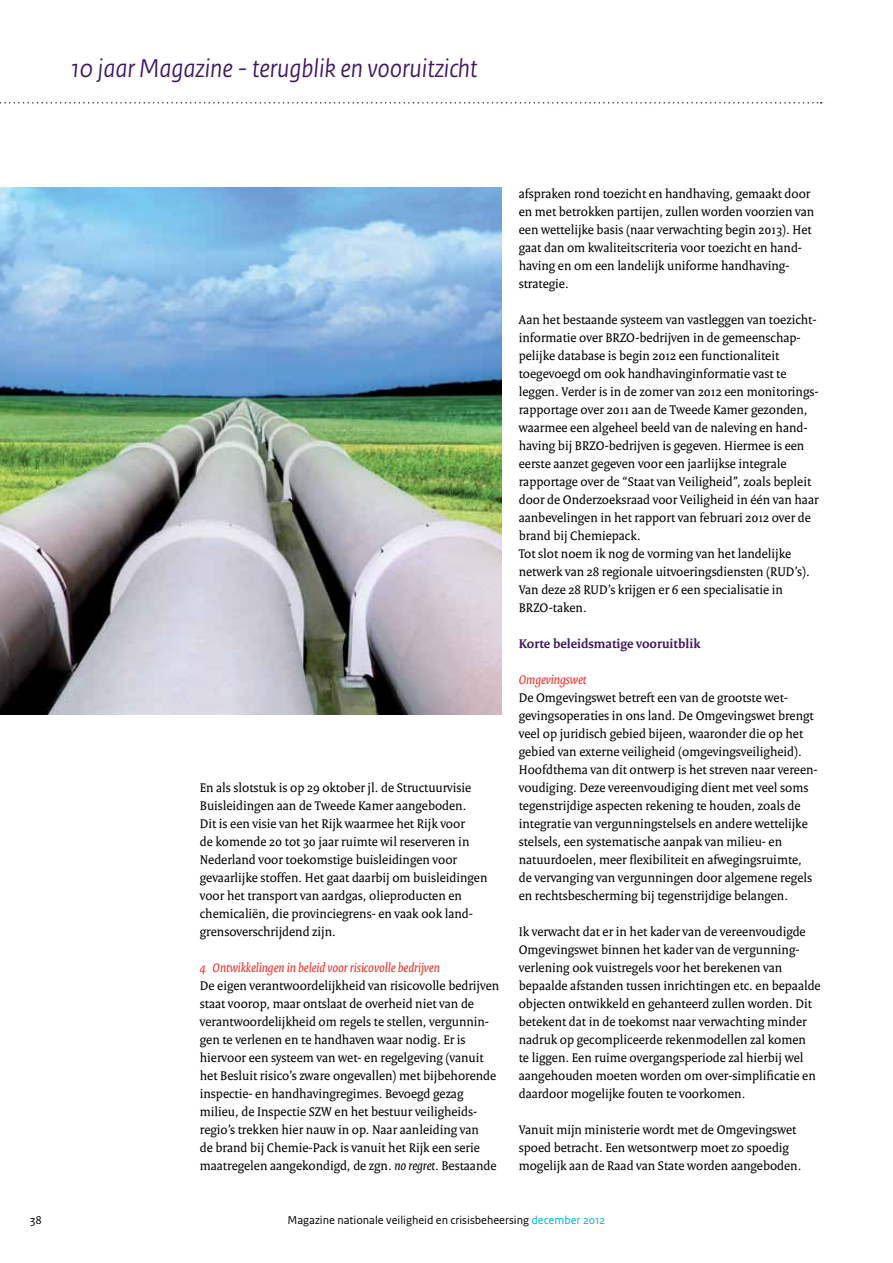
<style>
.page{position:relative;width:893px;height:1263px;background:#fff}
.page>*{position:absolute;margin:0;border:0;box-sizing:border-box;transform-origin:0 0}
.t1{font:italic 27px "Rijksoverheid Sans Heading";color:#411663}
.t2{font:13.5px/18px "Rijksoverheid Serif";color:#000}
.t3{font:italic 13.5px "Rijksoverheid Serif";color:#ee2e24}
.t4{font:700 13.5px "Rijksoverheid Serif";color:#411663}
.t5{font:12px "Rijksoverheid Sans Text";color:#000}
.s1{font-style:italic}
.s2{color:#00aeef}
</style>
<div class="page">
<svg style="left:0;top:102px;width:822px;height:2px"></svg>
<img style="left:0;top:188px;width:502px;height:526px">
<h1 class="t1" style="left:71px;top:53px;width:408px">10 jaar Magazine - terugblik en vooruitzicht</h1>
<p class="t2" style="left:200px;top:779px;width:289px">En als slotstuk is op 29 oktober jl. de Structuurvisie Buisleidingen aan de Tweede Kamer aangeboden.<br>Dit is een visie van het Rijk waarmee het Rijk voor<br>de komende 20 tot 30 jaar ruimte wil reserveren in Nederland voor toekomstige buisleidingen voor gevaarlijke stoffen. Het gaat daarbij om buisleidingen voor het transport van aardgas, olieproducten en chemicaliën, die provinciegrens- en vaak ook land&shy;grensoverschrijdend zijn.</p>
<p class="t3" style="left:200px;top:959px;width:242px">4 Ontwikkelingen in beleid voor risicovolle bedrijven</p>
<p class="t2" style="left:200px;top:977px;width:301px">De eigen verantwoordelijkheid van risicovolle bedrijven staat voorop, maar ontslaat de overheid niet van de verantwoordelijkheid om regels te stellen, vergunnin&shy;gen te verlenen en te handhaven waar nodig. Er is hiervoor een systeem van wet- en regelgeving (vanuit het Besluit risico’s zware ongevallen) met bijbehorende inspectie- en handhavingregimes. Bevoegd gezag milieu, de Inspectie SZW en het bestuur veiligheids&shy;regio’s trekken hier nauw in op. Naar aanleiding van<br>de brand bij Chemie-Pack is vanuit het Rijk een serie maatregelen aangekondigd, de zgn. <span class="s1">no regret</span>. Bestaande</p>
<p class="t2" style="left:519px;top:184px;width:297px">afspraken rond toezicht en handhaving, gemaakt door en met betrokken partijen, zullen worden voorzien van een wettelijke basis (naar verwachting begin 2013). Het gaat dan om kwaliteitscriteria voor toezicht en hand&shy;having en om een landelijk uniforme handhaving&shy;strategie.</p>
<p class="t2" style="left:519px;top:310px;width:301px">Aan het bestaande systeem van vastleggen van toezicht&shy;informatie over BRZO-bedrijven in de gemeenschap&shy;pelijke database is begin 2012 een functionaliteit toegevoegd om ook handhavinginformatie vast te leggen. Verder is in de zomer van 2012 een monitorings&shy;rapportage over 2011 aan de Tweede Kamer gezonden, waarmee een algeheel beeld van de naleving en hand&shy;having bij BRZO-bedrijven is gegeven. Hiermee is een eerste aanzet gegeven voor een jaarlijkse integrale rapportage over de “Staat van Veiligheid”, zoals bepleit door de Onderzoeksraad voor Veiligheid in één van haar aanbevelingen in het rapport van februari 2012 over de brand bij Chemiepack.<br>Tot slot noem ik nog de vorming van het landelijke netwerk van 28 regionale uitvoeringsdiensten (RUD’s).<br>Van deze 28 RUD’s krijgen er 6 een specialisatie in BRZO-taken.</p>
<p class="t4" style="left:519px;top:635px;width:183px">Korte beleidsmatige vooruitblik</p>
<p class="t3" style="left:519px;top:671px;width:69px">Omgevingswet</p>
<p class="t2" style="left:519px;top:688px;width:300px">De Omgevingswet betreft een van de grootste wet&shy;gevingsoperaties in ons land. De Omgevingswet brengt veel op juridisch gebied bijeen, waaronder die op het gebied van externe veiligheid (omgevingsveiligheid).<br>Hoofdthema van dit ontwerp is het streven naar vereen&shy;voudiging. Deze vereenvoudiging dient met veel soms tegenstrijdige aspecten rekening te houden, zoals de integratie van vergunningstelsels en andere wettelijke stelsels, een systematische aanpak van milieu- en natuurdoelen, meer flexibiliteit en afwegingsruimte, de vervanging van vergunningen door algemene regels en rechtsbescherming bij tegenstrijdige belangen.</p>
<p class="t2" style="left:519px;top:922px;width:303px">Ik verwacht dat er in het kader van de vereenvoudigde Omgevingswet binnen het kader van de vergunning&shy;verlening ook vuistregels voor het berekenen van bepaalde afstanden tussen inrichtingen etc. en bepaalde objecten ontwikkeld en gehanteerd zullen worden. Dit betekent dat in de toekomst naar verwachting minder nadruk op gecompliceerde rekenmodellen zal komen<br>te liggen. Een ruime overgangsperiode zal hierbij wel aangehouden moeten worden om over-simplificatie en daardoor mogelijke fouten te voorkomen.</p>
<p class="t2" style="left:519px;top:1120px;width:284px">Vanuit mijn ministerie wordt met de Omgevingswet spoed betracht. Een wetsontwerp moet zo spoedig mogelijk aan de Raad van State worden aangeboden.</p>
<p class="t5" style="left:30px;top:1213px;width:13px">38</p>
<p class="t5" style="left:288px;top:1213px;width:319px">Magazine nationale veiligheid en crisisbeheersing <span class="s2">december 2012</span></p>
</div>
